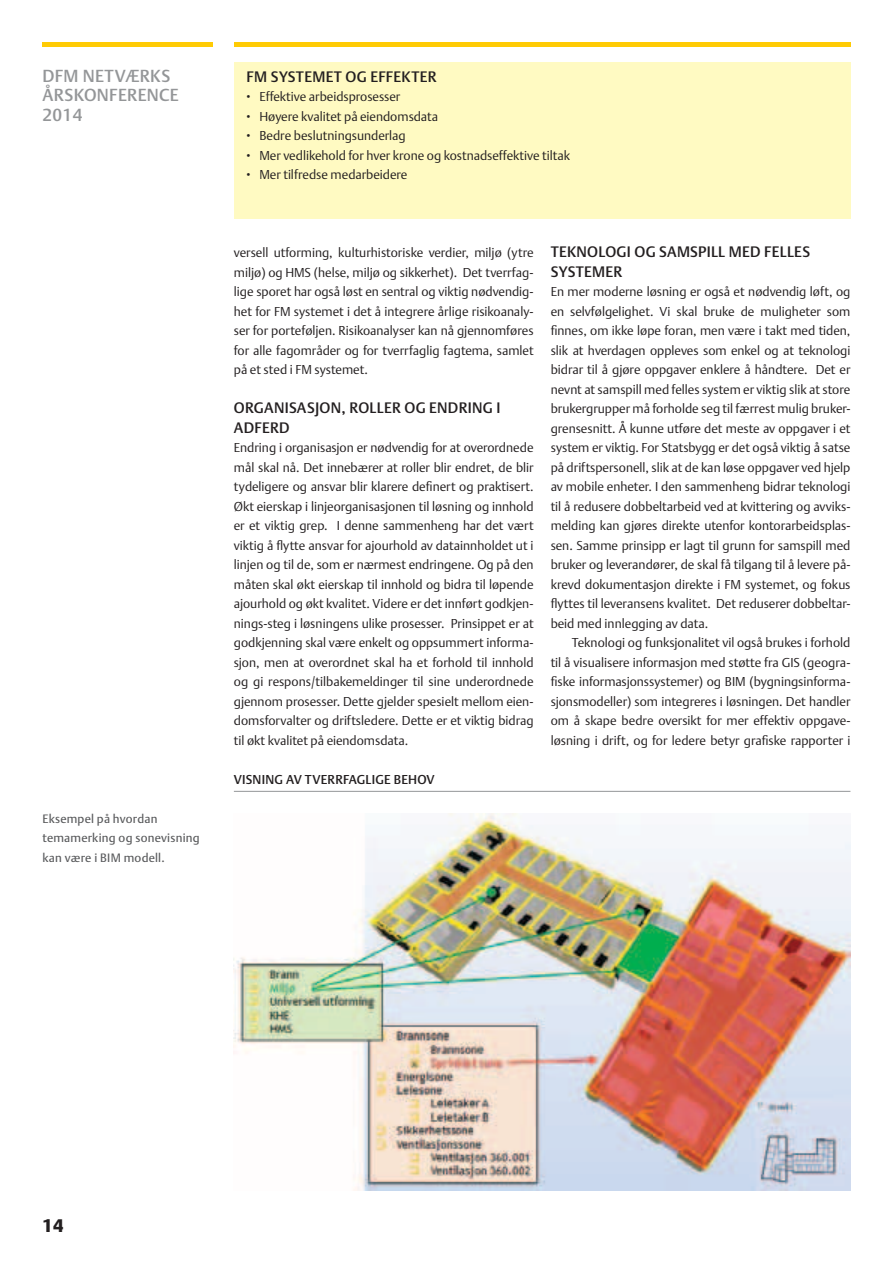
<style>
.page{position:relative;width:893px;height:1263px;background:#fff}
.page>*{position:absolute;margin:0;border:0;box-sizing:border-box;transform-origin:0 0}
.t1{font:18px "DTL Argo T Black";color:#231f20}
.Rubrik{font:17.25px/19.5px "DTL Argo T Medium";letter-spacing:.02em;color:#949698}
.Ml_rubrik{font:15px/19.5px "DTL Argo T Medium";letter-spacing:.02em;color:#231f20}
.Faktarubrik{font:15px "DTL Argo T Medium";letter-spacing:.02em;color:#231f20}
.Brød{font:12.75px/19.5px "DTL Argo T Light";color:#231f20;text-align:justify}
.Brød_indryk{font:12.75px/19.5px "DTL Argo T Light";color:#231f20;text-align:justify}
.Faktabrød{font:12.75px "DTL Argo T Light";color:#231f20}
.Ml_rubrik_lille{font:12.75px "DTL Argo T Medium";letter-spacing:.02em;color:#231f20}
.Billedtekst{font:12px/19.5px "DTL Argo T";letter-spacing:.02em;color:#58595b}
.s1{font-family:"Locator"}
</style>
<div class="page">
<img style="left:234px;top:814px;width:616px;height:376px">
<div style="left:234px;top:62px;width:616px;height:156px;background:#fffac2"></div>
<hr style="left:43px;top:43px;width:170px;height:4px;background:#ffcb04">
<hr style="left:234px;top:43px;width:616px;height:4px;background:#ffcb04">
<hr style="left:234px;top:791px;width:616px;height:1px;background:#949698">
<p class="Rubrik" style="left:43px;top:66px;width:129px">DFM NETVÆRKS</p>
<p class="Rubrik" style="left:43px;top:85px;width:138px">ÅRSKONFERENCE<br>2014</p>
<p class="Billedtekst" style="left:43px;top:808px;width:159px">Eksempel på hvordan temamerking og sonevisning kan være i BIM modell.</p>
<p class="Faktarubrik" style="left:247px;top:67px;width:192px">FM SYSTEMET OG EFFEKTER</p>
<p class="Faktabrød" style="left:247px;top:89px;width:155px"><span class="s1">•</span> Effektive arbeidsprosesser</p>
<p class="Faktabrød" style="left:247px;top:108px;width:193px"><span class="s1">•</span> Høyere kvalitet på eiendomsdata</p>
<p class="Faktabrød" style="left:247px;top:128px;width:160px"><span class="s1">•</span> Bedre beslutningsunderlag</p>
<p class="Faktabrød" style="left:247px;top:147px;width:325px"><span class="s1">•</span> Mer vedlikehold for hver krone og kostnadseffektive tiltak</p>
<p class="Faktabrød" style="left:247px;top:167px;width:162px"><span class="s1">•</span> Mer tilfredse medarbeidere</p>
<p class="Brød_indryk" style="left:234px;top:243px;width:301px">versell utforming, kulturhistoriske verdier, miljø (ytre miljø) og HMS (helse, miljø og sikkerhet). Det tverrfag&shy;lige sporet har også løst en sentral og viktig nødvendig&shy;het for FM systemet i det å integrere årlige risikoanaly&shy;ser for porteføljen. Risikoanalyser kan nå gjennomføres for alle fagområder og for tverrfaglig fagtema, samlet på et sted i FM systemet.</p>
<p class="Ml_rubrik" style="left:234px;top:398px;width:268px">ORGANISASJON, ROLLER OG ENDRING I<br>ADFERD</p>
<p class="Brød" style="left:234px;top:438px;width:301px">Endring i organisasjon er nødvendig for at overordnede mål skal nå. Det innebærer at roller blir endret, de blir tydeligere og ansvar blir klarere definert og praktisert.<br>Økt eierskap i linjeorganisasjonen til løsning og innhold er et viktig grep. I denne sammenheng har det vært viktig å flytte ansvar for ajourhold av datainnholdet ut i linjen og til de, som er nærmest endringene. Og på den måten skal økt eierskap til innhold og bidra til løpende ajourhold og økt kvalitet. Videre er det innført godkjen&shy;nings-steg i løsningens ulike prosesser. Prinsippet er at godkjenning skal være enkelt og oppsummert informa&shy;sjon, men at overordnet skal ha et forhold til innhold og gi respons/tilbakemeldinger til sine underordnede gjennom prosesser. Dette gjelder spesielt mellom eien&shy;domsforvalter og driftsledere. Dette er et viktig bidrag til økt kvalitet på eiendomsdata.</p>
<p class="Ml_rubrik_lille" style="left:234px;top:771px;width:202px">VISNING AV TVERRFAGLIGE BEHOV</p>
<p class="Ml_rubrik" style="left:551px;top:242px;width:261px">TEKNOLOGI OG SAMSPILL MED FELLES<br>SYSTEMER</p>
<p class="Brød" style="left:551px;top:282px;width:301px">En mer moderne løsning er også et nødvendig løft, og en selvfølgelighet. Vi skal bruke de muligheter som finnes, om ikke løpe foran, men være i takt med tiden, slik at hverdagen oppleves som enkel og at teknologi bidrar til å gjøre oppgaver enklere å håndtere. Det er nevnt at samspill med felles system er viktig slik at store brukergrupper må forholde seg til færrest mulig bruker&shy;grensesnitt. Å kunne utføre det meste av oppgaver i et system er viktig. For Statsbygg er det også viktig å satse på driftspersonell, slik at de kan løse oppgaver ved hjelp av mobile enheter. I den sammenheng bidrar teknologi til å redusere dobbeltarbeid ved at kvittering og avviks&shy;melding kan gjøres direkte utenfor kontorarbeidsplas&shy;sen. Samme prinsipp er lagt til grunn for samspill med bruker og leverandører, de skal få tilgang til å levere på&shy;krevd dokumentasjon direkte i FM systemet, og fokus flyttes til leveransens kvalitet. Det reduserer dobbeltar&shy;beid med innlegging av data.</p>
<p class="Brød_indryk" style="left:551px;top:633px;width:301px;text-indent:21px">Teknologi og funksjonalitet vil også brukes i forhold til å visualisere informasjon med støtte fra GIS (geogra&shy;fiske informasjonssystemer) og BIM (bygningsinforma&shy;sjonsmodeller) som integreres i løsningen. Det handler om å skape bedre oversikt for mer effektiv oppgave&shy;løsning i drift, og for ledere betyr grafiske rapporter i</p>
<h1 class="t1" style="left:43px;top:1215px;width:23px">14</h1>
</div>
